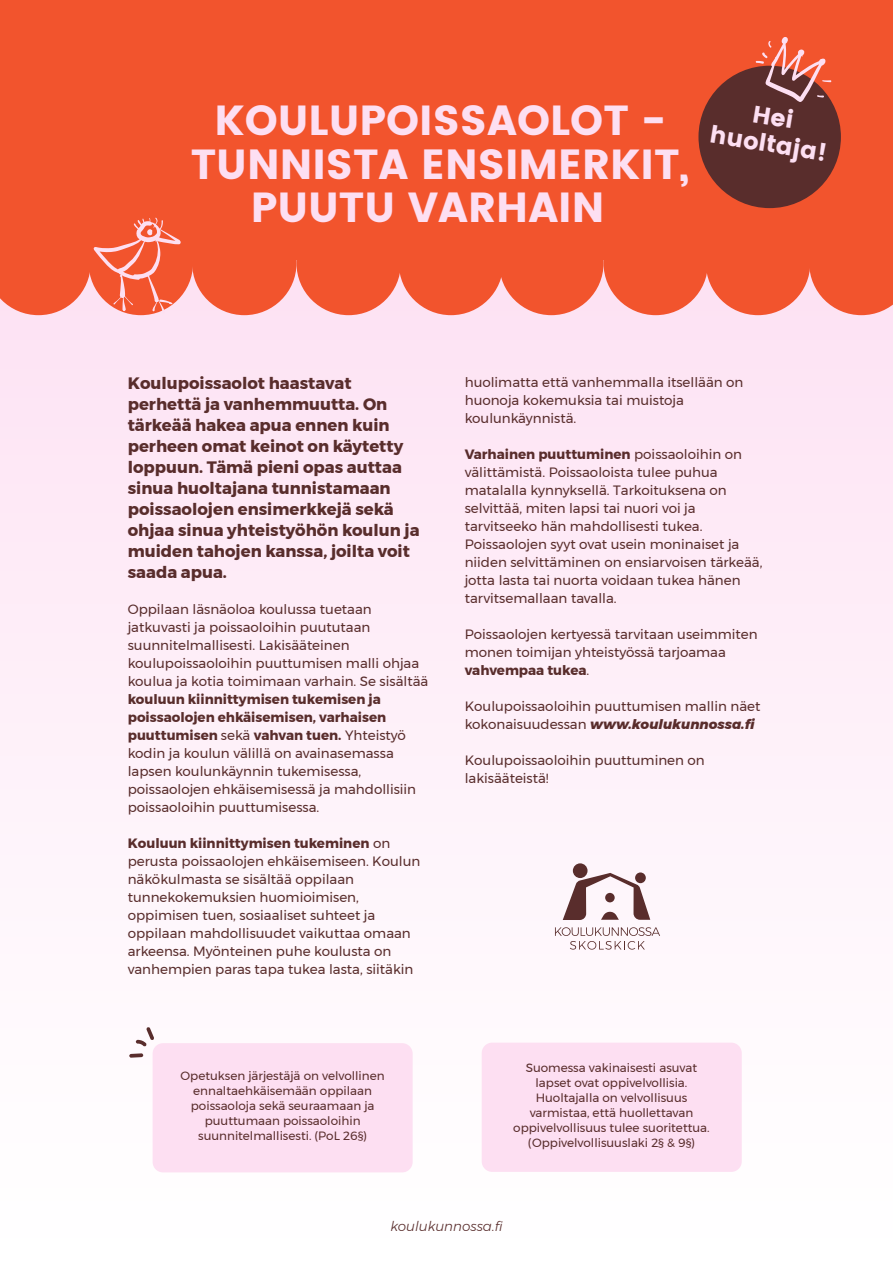
<style>
.page{position:relative;width:893px;height:1263px;background:#fff}
.page>*{position:absolute;margin:0;border:0;box-sizing:border-box;transform-origin:0 0}
.t1{font:42px "Poppins";color:#fddff2}
.t2{font:24px/27px "Poppins";color:#fddff2;text-align:center}
.t3{font:700 16.5px/21px "Montserrat";color:#592d2c}
.t4{font:13.5px/18px "Montserrat";color:#592d2c}
.t5{font:italic 300 13.5px "Montserrat";color:#592d2c}
.t6{font:12px/15px "Montserrat";color:#592d2c;text-align:center}
.s1{font-weight:700}
.s2{font-weight:800;font-style:italic}
</style>
<div class="page">
<div style="left:0;top:220px;width:893px;height:1043px;background:linear-gradient(to bottom,#fddeef,#fff)"></div>
<div style="left:0;top:0;width:893px;height:259px;background:#f2542d"></div>
<svg style="left:809px;top:259px;width:84px;height:56px;background:#f36849"></svg>
<div style="left:706px;top:211px;width:104px;height:104px;background:#f2542d;border-radius:50%"></div>
<div style="left:603px;top:211px;width:105px;height:104px;background:#f2542d;border-radius:50%"></div>
<div style="left:499px;top:211px;width:104px;height:104px;background:#f2542d;border-radius:50%"></div>
<div style="left:399px;top:211px;width:104px;height:104px;background:#f2542d;border-radius:50%"></div>
<div style="left:296px;top:211px;width:105px;height:104px;background:#f2542d;border-radius:50%"></div>
<div style="left:192px;top:211px;width:104px;height:104px;background:#f2542d;border-radius:50%"></div>
<div style="left:89px;top:211px;width:104px;height:104px;background:#f2542d;border-radius:50%"></div>
<div style="left:698px;top:66px;width:143px;height:142px;background:#592d2c;border-radius:50%"></div>
<div style="left:573px;top:863px;width:14px;height:15px;background:#592d2c;border-radius:50%"></div>
<svg style="left:563px;top:873px;width:87px;height:47px"></svg>
<div style="left:605px;top:893px;width:10px;height:9px;background:#592d2c;border-radius:50%"></div>
<svg style="left:555px;top:927px;width:105px;height:23px"></svg>
<svg style="left:0;top:217px;width:182px;height:98px"></svg>
<svg style="left:755px;top:37px;width:76px;height:65px"></svg>
<div style="left:153px;top:1043px;width:260px;height:129px;background:#fddff2;border-radius:10px"></div>
<svg style="left:136px;top:1027px;width:18px;height:19px"></svg>
<svg style="left:129px;top:1053px;width:14px;height:5px"></svg>
<div style="left:482px;top:1043px;width:260px;height:129px;background:#fddff2;border-radius:10px"></div>
<h1 class="t1" style="left:214px;top:96px;width:453px">KOULUPOISSAOLOT -</h1>
<h1 class="t1" style="left:191px;top:140px;width:500px">TUNNISTA ENSIMERKIT,</h1>
<h1 class="t1" style="left:251px;top:183px;width:355px">PUUTU VARHAIN</h1>
<h2 class="t2" style="left:716px;top:94px;width:120px;rotate:9deg">Hei huoltaja!</h2>
<p class="t3" style="left:128px;top:373px;width:293px">Koulupoissaolot haastavat perhettä ja vanhemmuutta. On tärkeää hakea apua ennen kuin perheen omat keinot on käytetty loppuun. Tämä pieni opas auttaa sinua huoltajana tunnistamaan poissaolojen ensimerkkejä sekä ohjaa sinua yhteistyöhön koulun ja muiden tahojen kanssa, joilta voit saada apua.</p>
<p class="t4" style="left:128px;top:600px;width:302px">Oppilaan läsnäoloa koulussa tuetaan jatkuvasti ja poissaoloihin puututaan suunnitelmallisesti. Lakisääteinen koulupoissaoloihin puuttumisen malli ohjaa koulua ja kotia toimimaan varhain. Se sisältää</p>
<p class="t4" style="left:128px;top:690px;width:290px"><span class="s1">kouluun kiinnittymisen tukemisen ja poissaolojen ehkäisemisen, varhaisen puuttumisen</span> sekä <span class="s1">vahvan tuen.</span> Yhteistyö kodin ja koulun välillä on avainasemassa lapsen koulunkäynnin tukemisessa, poissaolojen ehkäisemisessä ja mahdollisiin poissaoloihin puuttumisessa.</p>
<p class="t4" style="left:128px;top:834px;width:294px"><span class="s1">Kouluun kiinnittymisen tukeminen</span> on perusta poissaolojen ehkäisemiseen. Koulun näkökulmasta se sisältää oppilaan tunnekokemuksien huomioimisen, oppimisen tuen, sosiaaliset suhteet ja oppilaan mahdollisuudet vaikuttaa omaan arkeensa. Myönteinen puhe koulusta on vanhempien paras tapa tukea lasta, siitäkin</p>
<p class="t6" style="left:181px;top:1068px;width:206px">Opetuksen järjestäjä on velvollinen ennaltaehkäisemään oppilaan poissaoloja sekä seuraamaan ja puuttumaan poissaoloihin suunnitelmallisesti. (PoL 26§)</p>
<p class="t4" style="left:465px;top:373px;width:280px">huolimatta että vanhemmalla itsellään on huonoja kokemuksia tai muistoja koulunkäynnistä.</p>
<p class="t4" style="left:465px;top:445px;width:299px"><span class="s1">Varhainen puuttuminen</span> poissaoloihin on välittämistä. Poissaoloista tulee puhua matalalla kynnyksellä. Tarkoituksena on selvittää, miten lapsi tai nuori voi ja tarvitseeko hän mahdollisesti tukea.<br>Poissaolojen syyt ovat usein moninaiset ja niiden selvittäminen on ensiarvoisen tärkeää, jotta lasta tai nuorta voidaan tukea hänen tarvitsemallaan tavalla.</p>
<p class="t4" style="left:465px;top:625px;width:294px">Poissaolojen kertyessä tarvitaan useimmiten monen toimijan yhteistyössä tarjoamaa <span class="s1">vahvempaa tukea</span>.</p>
<p class="t4" style="left:465px;top:697px;width:297px">Koulupoissaoloihin puuttumisen mallin näet kokonaisuudessan <span class="s2">www.koulukunnossa.fi</span></p>
<p class="t4" style="left:465px;top:751px;width:242px">Koulupoissaoloihin puuttuminen on lakisääteistä!</p>
<p class="t6" style="left:513px;top:1060px;width:198px">Suomessa vakinaisesti asuvat lapset ovat oppivelvollisia.<br>Huoltajalla on velvollisuus varmistaa, että huollettavan oppivelvollisuus tulee suoritettua. (Oppivelvollisuuslaki 2§ &amp; 9§)</p>
<p class="t5" style="left:390px;top:1216px;width:114px">koulukunnossa.fi</p>
</div>
